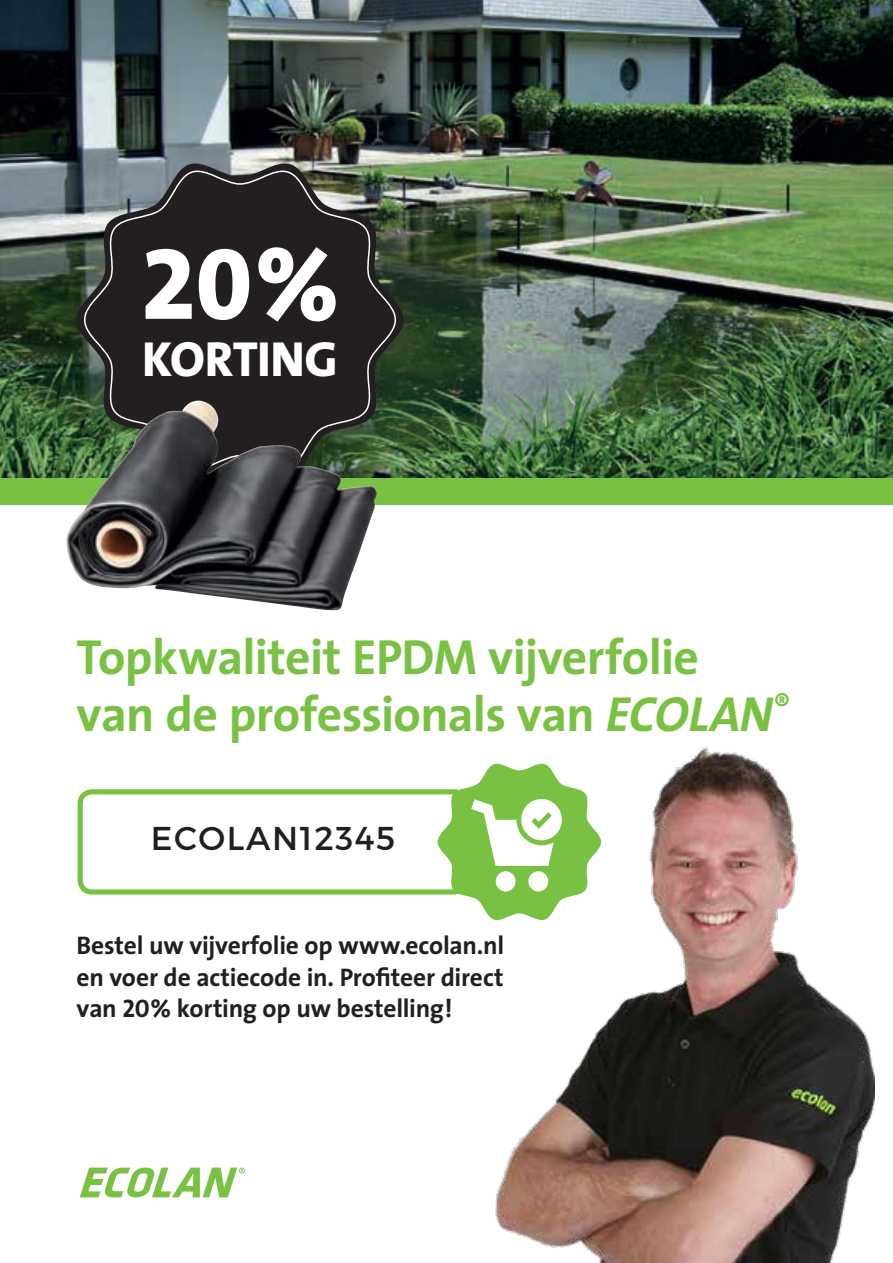
<style>
.page{position:relative;width:893px;height:1263px;background:#fff}
.page>*{position:absolute;margin:0;border:0;box-sizing:border-box;transform-origin:0 0}
.t1{font:102px "The Sans Extra Bold Expert";color:#fff}
.t2{font:700 49.65px/57.6px "The Sans";letter-spacing:-.015em;color:#79c142}
.t3{font:800 49.65px "The Sans";letter-spacing:-.01em;color:#fff}
.t4{font:33px "Montserrat";letter-spacing:.05em;color:#231f20}
.t5{font:700 25.5px/31.5px "The Sans";letter-spacing:-.01em;color:#231f20;text-align:justify}
.s1{font-family:"The Sans";font-weight:800}
.s2{font-style:italic}
.s3{font-family:"The Sans Bold Caps";font-weight:400}
</style>
<div class="page">
<img style="left:0;top:0;width:893px;height:478px">
<div style="left:0;top:478px;width:893px;height:26px;background:#79c142"></div>
<img style="left:496px;top:747px;width:378px;height:516px">
<svg style="left:80px;top:1167px;width:165px;height:30px"></svg>
<img style="left:77px;top:159px;width:326px;height:319px">
<svg style="left:83px;top:166px;width:314px;height:308px;background:#333331"></svg>
<div style="left:78px;top:789px;width:391px;height:105px;border:5px solid #79c142;border-radius:12px"></div>
<svg style="left:438px;top:762px;width:163px;height:160px"></svg>
<img style="left:66px;top:401px;width:311px;height:209px">
<h1 class="t1" style="left:141px;top:198px;width:200px">20<span class="s1">%</span></h1>
<h2 class="t3" style="left:142px;top:318px;width:197px">KORTING</h2>
<h2 class="t2" style="left:77px;top:627px;width:713px">Topkwaliteit EPDM vijverfolie van de professionals van <span class="s2">ECOLAN</span><sup>®</sup></h2>
<p class="t4" style="left:151px;top:817px;width:246px">ECOLAN12345</p>
<p class="t5" style="left:77px;top:929px;width:429px">Bestel uw vijverfolie op www.ecolan.nl en voer de actiecode in. Profiteer direct van <span class="s3">20</span>% korting op uw bestelling!</p>
</div>
